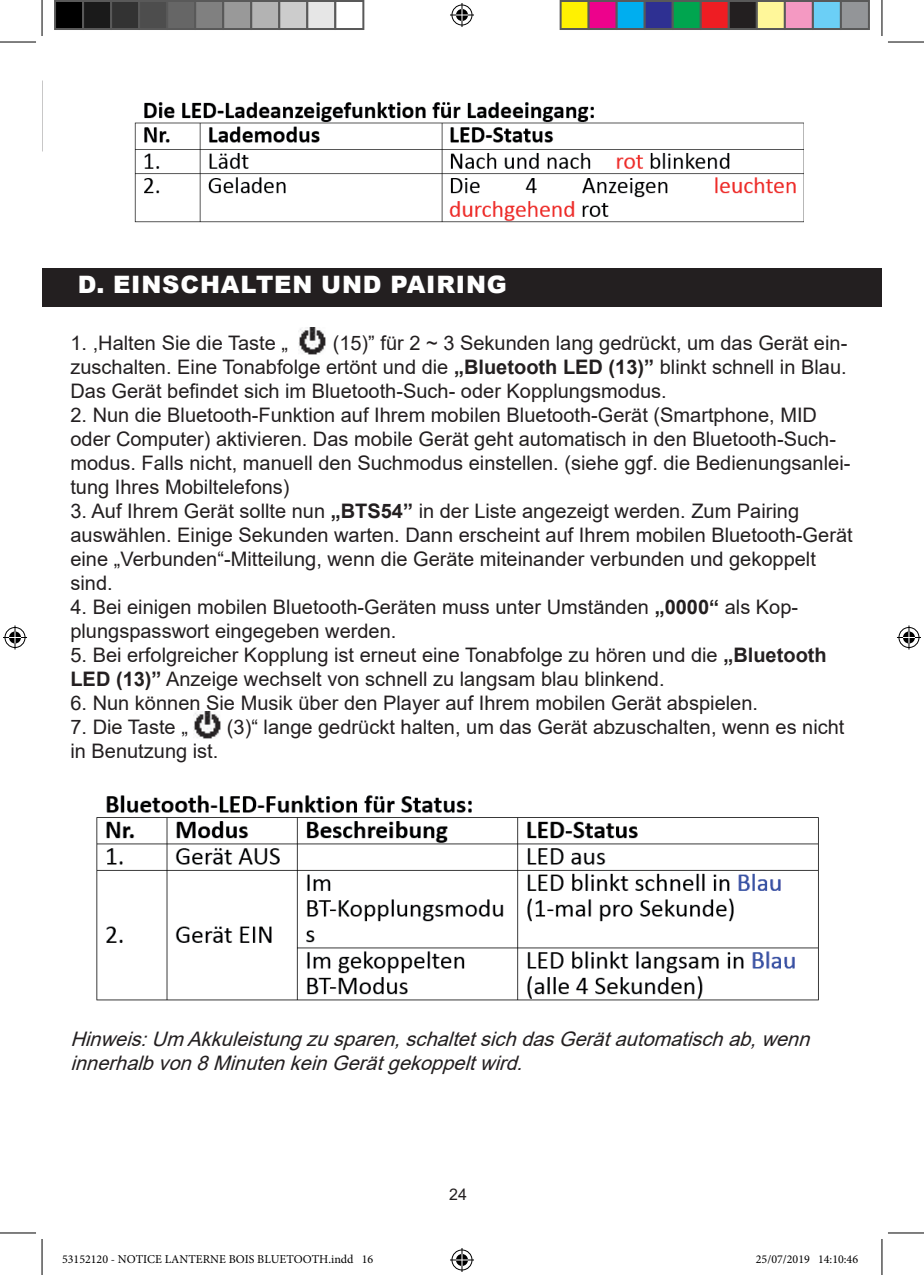
<style>
.page{position:relative;width:924px;height:1275px;background:#fff}
.page>*{position:absolute;margin:0;border:0;box-sizing:border-box;transform-origin:0 0}
.t1{font:900 24px "Arial";letter-spacing:.035em;color:#fff}
.t2{font:20px/24px "Arial";color:#231f20}
.t3{font:italic 20px/24px "Arial";color:#231f20}
.t4{font:16px "Arial";color:#231f20}
.t5{font:12px "Minion Pro";color:#000}
.s1{font-weight:700}
</style>
<div class="page">
<div style="left:42px;top:268px;width:839px;height:38px;background:#231f20"></div>
<img style="left:134px;top:102px;width:669px;height:121px">
<img style="left:96px;top:795px;width:723px;height:206px">
<img style="left:298px;top:327px;width:28px;height:28px">
<img style="left:194px;top:712px;width:27px;height:27px">
<hr style="left:0;top:42px;width:36px;height:1px;background:#000">
<hr style="left:887px;top:42px;width:36px;height:1px;background:#000">
<hr style="left:0;top:1232px;width:36px;height:1px;background:#000">
<hr style="left:887px;top:1232px;width:36px;height:1px;background:#000">
<hr style="left:42px;top:0;width:1px;height:36px;background:#000">
<hr style="left:42px;top:1239px;width:1px;height:36px;background:#000">
<hr style="left:881px;top:0;width:1px;height:36px;background:#000">
<hr style="left:881px;top:1239px;width:1px;height:36px;background:#000">
<svg style="left:450px;top:3px;width:24px;height:24px"></svg>
<svg style="left:450px;top:1248px;width:24px;height:24px"></svg>
<svg style="left:3px;top:625px;width:24px;height:24px"></svg>
<svg style="left:897px;top:625px;width:23px;height:24px"></svg>
<div style="left:55px;top:1px;width:28px;height:28px;background:#000"></div>
<div style="left:54px;top:0;width:30px;height:30px;border:2px solid #595959"></div>
<div style="left:83px;top:1px;width:28px;height:28px;background:#1a1a1a"></div>
<div style="left:82px;top:0;width:30px;height:30px;border:2px solid #595959"></div>
<div style="left:111px;top:1px;width:28px;height:28px;background:#333"></div>
<div style="left:110px;top:0;width:30px;height:30px;border:2px solid #595959"></div>
<div style="left:139px;top:1px;width:28px;height:28px;background:#4d4d4d"></div>
<div style="left:138px;top:0;width:30px;height:30px;border:2px solid #595959"></div>
<div style="left:167px;top:1px;width:28px;height:28px;background:#666"></div>
<div style="left:166px;top:0;width:30px;height:30px;border:2px solid #595959"></div>
<div style="left:195px;top:1px;width:28px;height:28px;background:#808080"></div>
<div style="left:194px;top:0;width:30px;height:30px;border:2px solid #595959"></div>
<div style="left:223px;top:1px;width:28px;height:28px;background:#999"></div>
<div style="left:222px;top:0;width:30px;height:30px;border:2px solid #595959"></div>
<div style="left:251px;top:1px;width:28px;height:28px;background:#b3b3b3"></div>
<div style="left:250px;top:0;width:30px;height:30px;border:2px solid #595959"></div>
<div style="left:279px;top:1px;width:28px;height:28px;background:#ccc"></div>
<div style="left:278px;top:0;width:30px;height:30px;border:2px solid #595959"></div>
<div style="left:307px;top:1px;width:28px;height:28px;background:#e6e6e6"></div>
<div style="left:306px;top:0;width:30px;height:30px;border:2px solid #595959"></div>
<div style="left:334px;top:0;width:30px;height:30px;border:2px solid #595959"></div>
<div style="left:560px;top:1px;width:28px;height:28px;background:#fff101"></div>
<div style="left:559px;top:0;width:30px;height:30px;border:2px solid #595959"></div>
<div style="left:588px;top:1px;width:28px;height:28px;background:#ed028c"></div>
<div style="left:587px;top:0;width:30px;height:30px;border:2px solid #595959"></div>
<div style="left:616px;top:1px;width:28px;height:28px;background:#00aeef"></div>
<div style="left:615px;top:0;width:30px;height:30px;border:2px solid #595959"></div>
<div style="left:644px;top:1px;width:28px;height:28px;background:#2e3092"></div>
<div style="left:643px;top:0;width:30px;height:30px;border:2px solid #595959"></div>
<div style="left:672px;top:1px;width:28px;height:28px;background:#00a54f"></div>
<div style="left:671px;top:0;width:30px;height:30px;border:2px solid #595959"></div>
<div style="left:700px;top:1px;width:28px;height:28px;background:#ee1d23"></div>
<div style="left:699px;top:0;width:30px;height:30px;border:2px solid #595959"></div>
<div style="left:728px;top:1px;width:28px;height:28px;background:#231f20"></div>
<div style="left:727px;top:0;width:30px;height:30px;border:2px solid #595959"></div>
<div style="left:756px;top:1px;width:28px;height:28px;background:#fff79a"></div>
<div style="left:755px;top:0;width:30px;height:30px;border:2px solid #595959"></div>
<div style="left:784px;top:1px;width:28px;height:28px;background:#f499c2"></div>
<div style="left:783px;top:0;width:30px;height:30px;border:2px solid #595959"></div>
<div style="left:812px;top:1px;width:28px;height:28px;background:#6bcff6"></div>
<div style="left:811px;top:0;width:30px;height:30px;border:2px solid #595959"></div>
<div style="left:840px;top:1px;width:28px;height:28px;background:#939598"></div>
<div style="left:839px;top:0;width:30px;height:30px;border:2px solid #595959"></div>
<p class="t1" style="left:78px;top:267px;width:430px">D. EINSCHALTEN UND PAIRING</p>
<p class="t2" style="left:70px;top:330px;width:778px;text-align:justify;text-indent:262px">(15)” für 2 ~ 3 Sekunden lang gedrückt, um das Gerät ein&shy;zuschalten. Eine Tonabfolge ertönt und die <span class="s1">„Bluetooth LED (13)”</span> blinkt schnell in Blau.<br>Das Gerät befindet sich im Bluetooth-Such- oder Kopplungsmodus.</p>
<p class="t2" style="left:70px;top:402px;width:781px">2. Nun die Bluetooth-Funktion auf Ihrem mobilen Bluetooth-Gerät (Smartphone, MID oder Computer) aktivieren. Das mobile Gerät geht automatisch in den Bluetooth-Such&shy;modus. Falls nicht, manuell den Suchmodus einstellen. (siehe ggf. die Bedienungsanlei&shy;tung Ihres Mobiltelefons)</p>
<p class="t2" style="left:70px;top:498px;width:783px">3. Auf Ihrem Gerät sollte nun <span class="s1">„BTS54”</span> in der Liste angezeigt werden. Zum Pairing auswählen. Einige Sekunden warten. Dann erscheint auf Ihrem mobilen Bluetooth-Gerät eine „Verbunden“-Mitteilung, wenn die Geräte miteinander verbunden und gekoppelt sind.</p>
<p class="t2" style="left:70px;top:594px;width:729px">4. Bei einigen mobilen Bluetooth-Geräten muss unter Umständen <span class="s1">„0000“</span> als Kop&shy;plungspasswort eingegeben werden.</p>
<p class="t2" style="left:70px;top:642px;width:757px">5. Bei erfolgreicher Kopplung ist erneut eine Tonabfolge zu hören und die <span class="s1">„Bluetooth<br>LED (13)”</span> Anzeige wechselt von schnell zu langsam blau blinkend.</p>
<p class="t2" style="left:70px;top:690px;width:688px">6. Nun können Sie Musik über den Player auf Ihrem mobilen Gerät abspielen.</p>
<p class="t2" style="left:70px;top:714px;width:119px">7. Die Taste „</p>
<p class="t2" style="left:227px;top:714px;width:618px">(3)“ lange gedrückt halten, um das Gerät abzuschalten, wenn es nicht</p>
<p class="t2" style="left:70px;top:738px;width:149px">in Benutzung ist.</p>
<p class="t2" style="left:70px;top:330px;width:219px">1. ,Halten Sie die Taste „</p>
<p class="t3" style="left:70px;top:1026px;width:747px">Hinweis:Um Akkuleistungzusparen,schaltetsichdasGerätautomatischab,wenn innerhalbvon8MinutenkeinGerätgekoppeltwird.</p>
<p class="t4" style="left:449px;top:1183px;width:19px">24</p>
<p class="t4" style="left:451px;top:1186px;width:23px">XX</p>
<p class="t5" style="left:62px;top:1251px;width:312px">53152120 - NOTICE LANTERNE BOIS BLUETOOTH.indd 16</p>
<p class="t5" style="left:755px;top:1251px;width:104px">25/07/2019 14:10:46</p>
</div>
